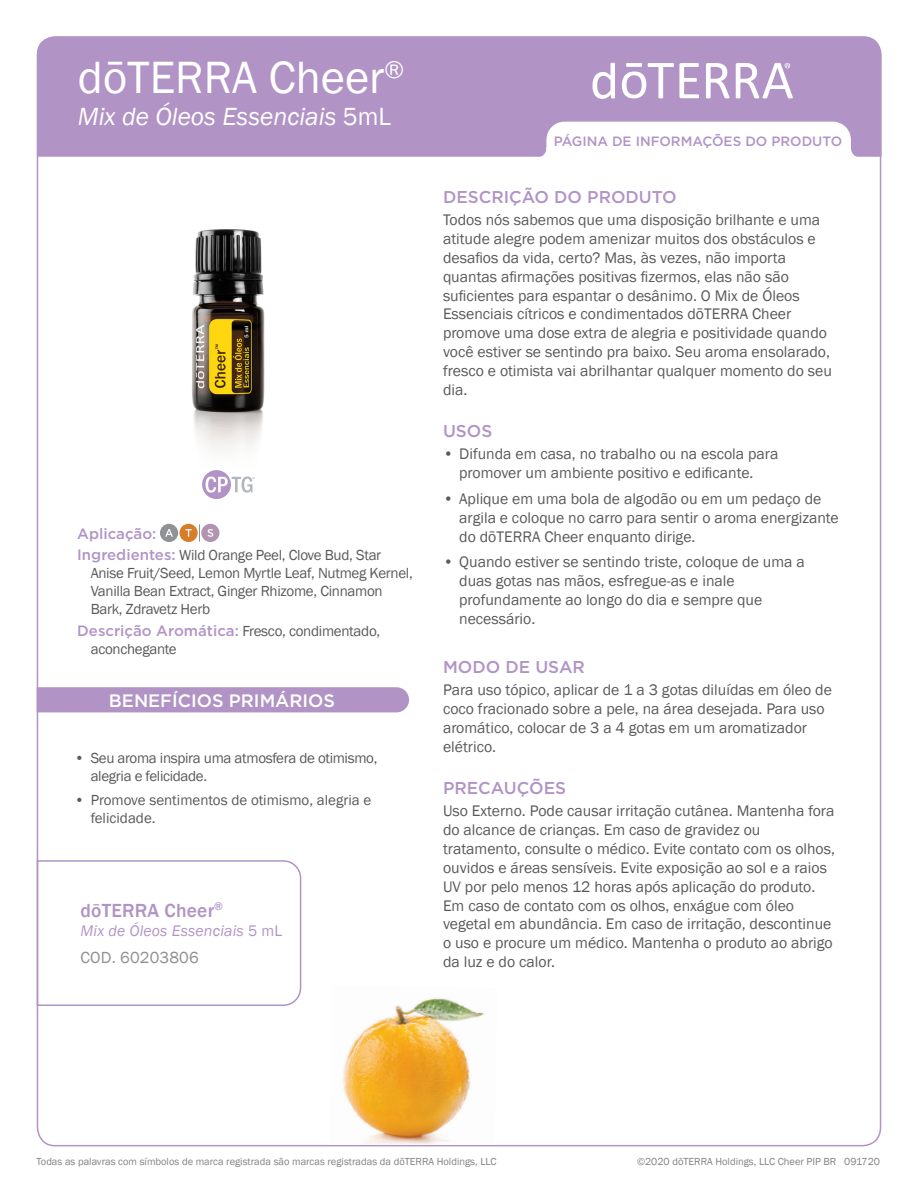
<style>
.page{position:relative;width:918px;height:1188px;background:#fff}
.page>*{position:absolute;margin:0;border:0;box-sizing:border-box;transform-origin:0 0}
.Main_H1{font:46.5px "Franklin Gothic";color:#fff}
.Main_H2{font:italic 25.5px "Franklin Gothic";color:#fff}
.Tag_H1{font:500 19.5px "Franklin Gothic";letter-spacing:.01em;color:#b194c5}
.t1{font:500 18px "Gotham";color:#fff}
.Purple_Headers{font:500 17.1px "Gotham";color:#b194c5}
.Tag_details{font:16.5px "Franklin Gothic";letter-spacing:.01em;color:#8d8f92}
.Body{font:15.75px/18.9px "Franklin Gothic";color:#5a5a5d}
.Tag_H2{font:italic 15.75px "Franklin Gothic";letter-spacing:.01em;color:#b194c5}
.Oil_Attribute_Panel{font:15px/18px "Franklin Gothic";letter-spacing:-.02em;color:#5a5a5d}
.Oil_Attribute_Panel-2{font:15px/18px "Franklin Gothic";color:#5a5a5d}
.Oil_Attribute_Panel-3{font:500 15px "Gotham";color:#b194c5}
.t2{font:500 13.5px "Gotham";color:#b194c5}
.t3{font:10.5px "Franklin Gothic";color:#808285}
.s1{font-style:normal}
.s2{font-family:"Gotham";font-weight:500;color:#b194c5}
</style>
<div class="page">
<div style="left:37px;top:36px;width:845px;height:121px;background:#b194c5"></div>
<svg style="left:706px;top:63px;width:23px;height:35px"></svg>
<svg style="left:622px;top:63px;width:77px;height:35px"></svg>
<svg style="left:593px;top:63px;width:22px;height:36px"></svg>
<svg style="left:736px;top:63px;width:57px;height:35px"></svg>
<svg style="left:536px;top:122px;width:325px;height:35px"></svg>
<svg style="left:203px;top:470px;width:52px;height:29px"></svg>
<img style="left:192px;top:229px;width:73px;height:221px">
<img style="left:343px;top:998px;width:141px;height:147px">
<svg style="left:199px;top:524px;width:1px;height:17px"></svg>
<div style="left:160px;top:524px;width:18px;height:18px;background:#919295;border-radius:50%"></div>
<svg style="left:165px;top:529px;width:8px;height:8px"></svg>
<div style="left:179px;top:524px;width:19px;height:18px;background:#d77c29;border-radius:50%"></div>
<svg style="left:186px;top:529px;width:6px;height:8px"></svg>
<div style="left:201px;top:524px;width:19px;height:18px;background:#b393b2;border-radius:50%"></div>
<svg style="left:207px;top:529px;width:6px;height:8px"></svg>
<div style="left:37px;top:687px;width:372px;height:25px;background:#b194c5"></div>
<svg style="left:36px;top:859px;width:266px;height:148px"></svg>
<p class="Main_H1" style="left:78px;top:49px;width:328px">dōTERRA Cheer<sup>®</sup></p>
<p class="Main_H2" style="left:78px;top:101px;width:315px">Mix de Óleos Essenciais <span class="s1">5mL</span></p>
<p class="Oil_Attribute_Panel-3" style="left:77px;top:524px;width:81px">Aplicação:</p>
<p class="Oil_Attribute_Panel" style="left:91px;top:547px;width:324px;text-indent:-14px"><span class="s2">Ingredientes:</span> Wild Orange Peel, Clove Bud, Star Anise Fruit/Seed, Lemon Myrtle Leaf, Nutmeg Kernel, Vanilla Bean Extract, Ginger Rhizome, Cinnamon Bark, Zdravetz Herb</p>
<p class="Oil_Attribute_Panel" style="left:91px;top:622px;width:291px;text-indent:-14px"><span class="s2">Descrição Aromática:</span> Fresco, condimentado, aconchegante</p>
<p class="t1" style="left:109px;top:689px;width:228px">BENEFÍCIOS PRIMÁRIOS</p>
<p class="Oil_Attribute_Panel" style="left:91px;top:749px;width:288px;text-indent:-16px">• Seu aroma inspira uma atmosfera de otimismo, alegria e felicidade.</p>
<p class="Oil_Attribute_Panel-2" style="left:91px;top:792px;width:282px;text-indent:-16px">• Promove sentimentos de otimismo, alegria e felicidade.</p>
<p class="Tag_H1" style="left:81px;top:898px;width:144px">dōTERRA Cheer<sup>®</sup></p>
<p class="Tag_H2" style="left:81px;top:921px;width:203px">Mix de Óleos Essenciais <span class="s1">5 mL</span></p>
<p class="Tag_details" style="left:81px;top:947px;width:120px">COD. 60203806</p>
<p class="t2" style="left:554px;top:132px;width:290px">PÁGINA DE INFORMAÇÕES DO PRODUTO</p>
<p class="Purple_Headers" style="left:443px;top:185px;width:235px">DESCRIÇÃO DO PRODUTO</p>
<p class="Body" style="left:443px;top:211px;width:390px">Todos nós sabemos que uma disposição brilhante e uma atitude alegre podem amenizar muitos dos obstáculos e desafios da vida, certo? Mas, às vezes, não importa quantas afirmações positivas fizermos, elas não são suficientes para espantar o desânimo. O Mix de Óleos Essenciais cítricos e condimentados dōTERRA Cheer promove uma dose extra de alegria e positividade quando você estiver se sentindo pra baixo. Seu aroma ensolarado, fresco e otimista vai abrilhantar qualquer momento do seu dia.</p>
<p class="Purple_Headers" style="left:443px;top:420px;width:51px">USOS</p>
<p class="Body" style="left:443px;top:445px;width:337px;text-align:center">• Difunda em casa, no trabalho ou na escola para promover um ambiente positivo e edificante.</p>
<p class="Body" style="left:459px;top:490px;width:381px;text-indent:-16px">• Aplique em uma bola de algodão ou em um pedaço de argila e coloque no carro para sentir o aroma energizante do dōTERRA Cheer enquanto dirige.</p>
<p class="Body" style="left:459px;top:553px;width:347px;text-indent:-16px">• Quando estiver se sentindo triste, coloque de uma a duas gotas nas mãos, esfregue-as e inale profundamente ao longo do dia e sempre que necessário.</p>
<p class="Purple_Headers" style="left:443px;top:656px;width:143px">MODO DE USAR</p>
<p class="Body" style="left:443px;top:681px;width:390px">Para uso tópico, aplicar de 1 a 3 gotas diluídas em óleo de coco fracionado sobre a pele, na área desejada. Para uso aromático, colocar de 3 a 4 gotas em um aromatizador elétrico.</p>
<p class="Purple_Headers" style="left:443px;top:777px;width:125px">PRECAUÇÕES</p>
<p class="Body" style="left:443px;top:802px;width:394px">Uso Externo. Pode causar irritação cutânea. Mantenha fora do alcance de crianças. Em caso de gravidez ou tratamento, consulte o médico. Evite contato com os olhos, ouvidos e áreas sensíveis. Evite exposição ao sol e a raios UV por pelo menos 12 horas após aplicação do produto.<br>Em caso de contato com os olhos, enxágue com óleo vegetal em abundância. Em caso de irritação, descontinue o uso e procure um médico. Mantenha o produto ao abrigo da luz e do calor.</p>
<p class="t3" style="left:36px;top:1155px;width:462px">Todas as palavras com símbolos de marca registrada são marcas registradas da dōTERRA Holdings, LLC</p>
<p class="t3" style="left:637px;top:1155px;width:245px">©2020 dōTERRA Holdings, LLC Cheer PIP BR 091720</p>
</div>
